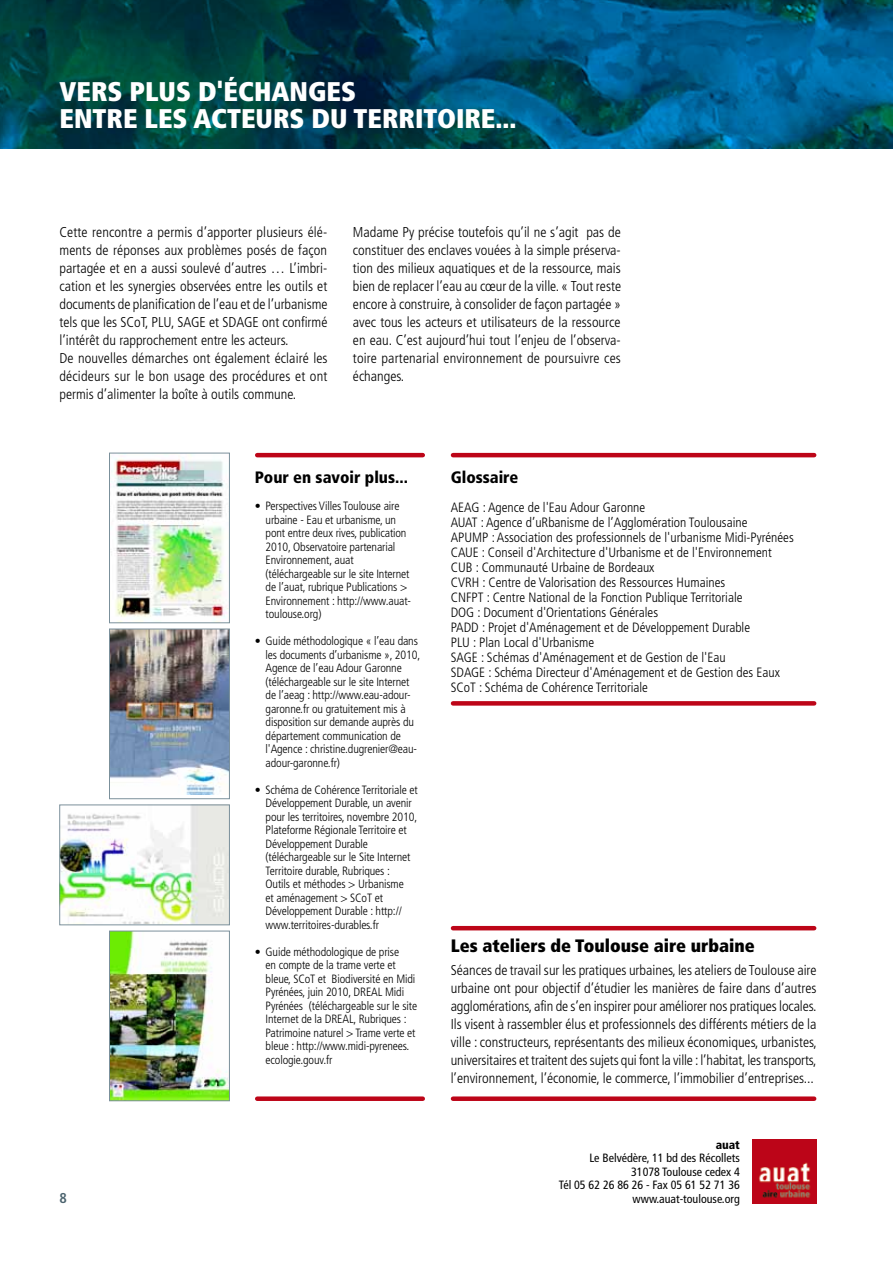
<style>
.page{position:relative;width:893px;height:1263px;background:#fff}
.page>*{position:absolute;margin:0;border:0;box-sizing:border-box;transform-origin:0 0}
.t1{font:900 condensed 27px/27px "Frutiger LT Std";color:#fff}
.t2{font:900 condensed 18px "Frutiger LT Std";color:#000}
.t3{font:900 condensed 16.5px "Frutiger LT Std";color:#000}
.t4{font:300 condensed 14.25px/18px "Frutiger LT Std";color:#000;text-align:justify}
.t5{font:700 condensed 14.25px "Frutiger LT Std";color:#4b636e}
.t6{font:300 condensed 13.5px/15px "Frutiger LT Std";color:#000}
.t7{font:300 condensed 12px/13.5px "Frutiger LT Std";letter-spacing:-.01em;color:#000}
.t8{font:condensed 12px/13.5px "Frutiger LT Std";color:#000;text-align:right}
.t9{font:900 condensed 12px "Frutiger LT Std";color:#000}
</style>
<div class="page">
<img style="left:753px;top:1140px;width:63px;height:63px">
<svg style="left:0;top:0;width:893px;height:149px;background:#004b63"></svg>
<hr style="left:453px;top:926px;width:361px;height:4px;background:#bd0518">
<div style="left:453px;top:1096px;width:361px;height:5px;background:#bd0518"></div>
<hr style="left:257px;top:453px;width:166px;height:4px;background:#bd0518">
<div style="left:257px;top:1096px;width:166px;height:5px;background:#bd0518"></div>
<hr style="left:453px;top:453px;width:361px;height:4px;background:#bd0518">
<div style="left:453px;top:701px;width:361px;height:5px;background:#bd0518"></div>
<img style="left:111px;top:455px;width:117px;height:166px">
<div style="left:109px;top:453px;width:121px;height:170px;border:1px solid #7b909b"></div>
<img style="left:111px;top:933px;width:117px;height:166px">
<div style="left:109px;top:931px;width:121px;height:170px;border:1px solid #7b909b"></div>
<img style="left:62px;top:807px;width:166px;height:116px">
<div style="left:60px;top:805px;width:170px;height:120px;border:1px solid #7b909b"></div>
<img style="left:111px;top:631px;width:117px;height:163px">
<div style="left:109px;top:629px;width:121px;height:170px;border:1px solid #7b909b"></div>
<h1 class="t1" style="left:60px;top:77px;width:458px">VERS PLUS D'ÉCHANGES<br>ENTRE LES ACTEU RS DU TERRITOIRE...</h1>
<p class="t4" style="left:60px;top:223px;width:270px;text-align:left">Cette rencontre a permis d’apporter plusieurs élé&shy;ments de réponses aux problèmes posés de façon partagée et en a aussi soulevé d’autres … L’imbri&shy;cation et les synergies observées entre les outils et documents de planification de l’eau et de l’urbanisme tels que les SCoT, PLU, SAGE et SDAGE ont confirmé l’intérêt du rapprochement entre les acteurs.<br>De nouvelles démarches ont également éclairé les décideurs sur le bon usage des procédures et ont permis d’alimenter la boîte à outils commune.</p>
<p class="t4" style="left:353px;top:223px;width:270px">Madame Py précise toutefois qu’il ne s’agit pas de constituer des enclaves vouées à la simple préserva&shy;tion des milieux aquatiques et de la ressource, mais bien de replacer l’eau au cœur de la ville. « Tout reste encore à construire, à consolider de façon partagée » avec tous les acteurs et utilisateurs de la ressource en eau. C’est aujourd’hui tout l’enjeu de l’observa&shy;toire partenarial environnement de poursuivre ces échanges.</p>
<p class="t3" style="left:255px;top:468px;width:155px">Pour en savoir plus...</p>
<p class="t7" style="left:266px;top:499px;width:147px;text-indent:-11px">• Perspectives Villes Toulouse aire urbaine - Eau et urbanisme, un pont entre deux rives, publication<br>2010, Observatoire partenarial<br>Environnement, auat (téléchargeable sur le site Internet de l’auat, rubrique Publications &gt;<br>Environnement : http://www.auat&shy;toulouse.org)</p>
<p class="t7" style="left:266px;top:634px;width:156px;text-indent:-11px">• Guide méthodologique « l’eau dans les documents d’urbanisme », 2010, Agence de l’eau Adour Garonne (téléchargeable sur le site Internet de l’aeag : http://www.eau-adour&shy;garonne.fr ou gratuitement mis à disposition sur demande auprès du département communication de l'Agence : christine.dugrenier@eau&shy;adour-garonne.fr)</p>
<p class="t7" style="left:266px;top:783px;width:154px;text-indent:-11px">• Schéma de Cohérence Territoriale et<br>Développement Durable, un avenir pour les territoires, novembre 2010,<br>Plateforme Régionale Territoire et<br>Développement Durable (téléchargeable sur le Site Internet<br>Territoire durable, Rubriques :<br>Outils et méthodes &gt; Urbanisme<br>et aménagement &gt; SCoT et<br>Développement Durable : http:// www.territoires-durables.fr</p>
<p class="t7" style="left:266px;top:945px;width:153px;text-indent:-11px">• Guide méthodologique de prise<br>en compte de la trame verte et bleue, SCoT et Biodiversité en Midi<br>Pyrénées, juin 2010, DREAL Midi<br>Pyrénées (téléchargeable sur le site<br>Internet de la DREAL, Rubriques :<br>Patrimoine naturel &gt; Trame verte et bleue : http://www.midi-pyrenees. ecologie.gouv.fr</p>
<p class="t3" style="left:451px;top:468px;width:69px">Glossaire</p>
<p class="t6" style="left:451px;top:500px;width:345px">AEAG : Agence de l'Eau Adour Garonne<br>AUAT : Agence d’uRbanisme de l’Agglomération Toulousaine<br>APUMP : Association des professionnels de l'urbanisme Midi-Pyrénées CAUE : Conseil d'Architecture d'Urbanisme et de l'Environnement CUB : Communauté Urbaine de Bordeaux<br>CVRH : Centre de Valorisation des Ressources Humaines<br>CNFPT : Centre National de la Fonction Publique Territoriale<br>DOG : Document d'Orientations Générales<br>PADD : Projet d'Aménagement et de Développement Durable<br>PLU : Plan Local d'Urbanisme<br>SAGE : Schémas d'Aménagement et de Gestion de l'Eau<br>SDAGE : Schéma Directeur d'Aménagement et de Gestion des Eaux SCoT : Schéma de Cohérence Territoriale</p>
<p class="t2" style="left:451px;top:935px;width:305px">LES ATELIERS DE TOULOUSE AIRE URBAINE</p>
<p class="t4" style="left:451px;top:961px;width:368px">Séances de travail sur les pratiques urbaines, les ateliers de Toulouse aire urbaine ont pour objectif d’étudier les manières de faire dans d’autres agglomérations, afin de s’en inspirer pour améliorer nos pratiques locales.<br>Ils visent à rassembler élus et professionnels des différents métiers de la ville : constructeurs, représentants des milieux économiques, urbanistes, universitaires et traitent des sujets qui font la ville : l’habitat, les transports, l’environnement, l’économie, le commerce, l’immobilier d’entreprises...</p>
<p class="t9" style="left:716px;top:1137px;width:26px">auat</p>
<p class="t8" style="left:559px;top:1151px;width:182px">Le Belvédère, 11 bd des Récollets<br>31078 Toulouse cedex 4<br>Tél 05 62 26 86 26 - Fax 05 61 52 71 36</p>
<p class="t5" style="left:60px;top:1190px;width:9px">8</p>
<p class="t8" style="left:633px;top:1192px;width:109px">www.auat-toulouse.org</p>
</div>
